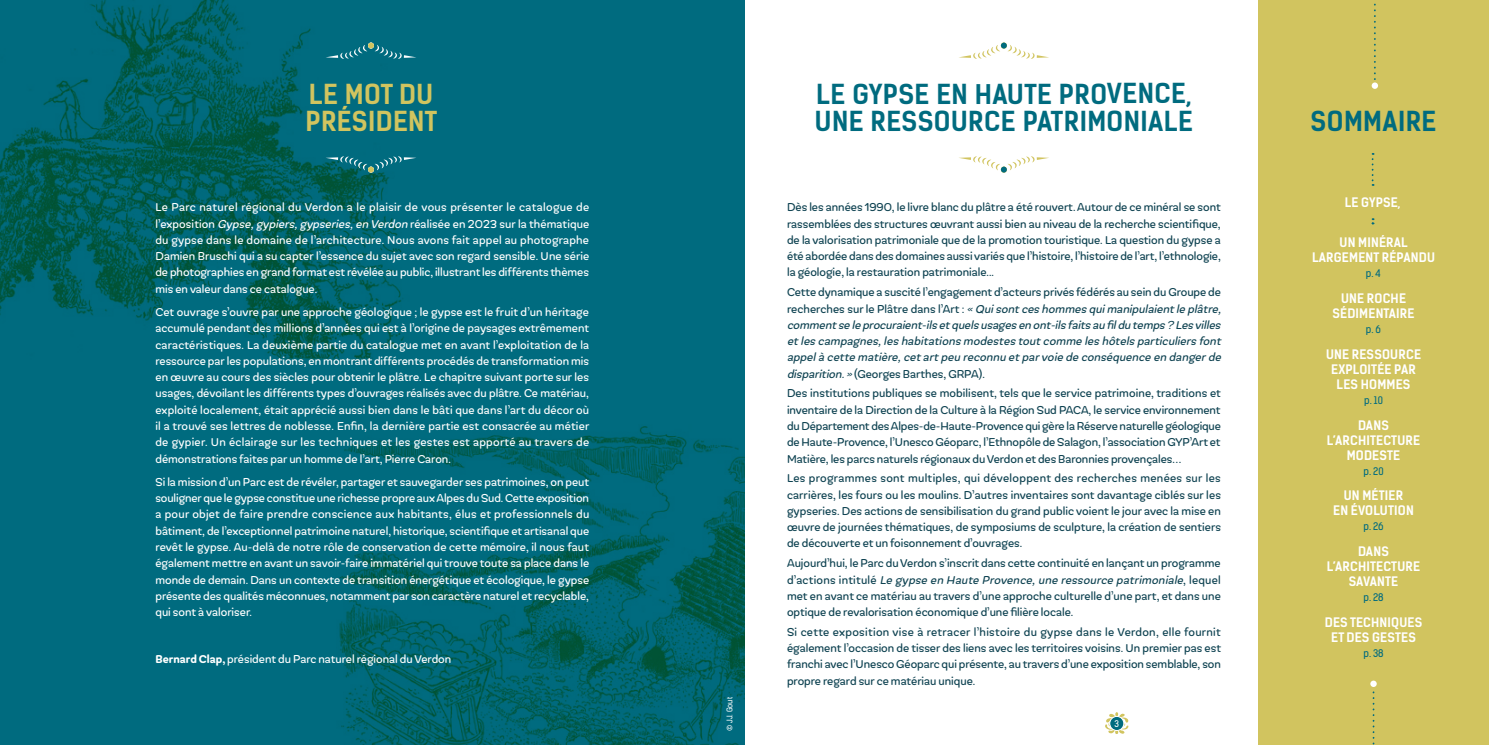
<style>
.page{position:relative;width:1489px;height:745px;background:#fff}
.page>*{position:absolute;margin:0;border:0;box-sizing:border-box;transform-origin:0 0}
.t1{font:700 26.25px/27.5px "Kelson Sans";letter-spacing:.01em;color:#006b7f}
.t2{font:700 26.25px/27.5px "Kelson Sans";letter-spacing:.01em;color:#d1c45f}
.t3{font:700 12.5px/15px "Kelson Sans";letter-spacing:.015em;color:#fff;text-align:center}
.texte{font:11.25px/16.2px "Globa";color:#fff;text-align:justify}
.texte-2{font:11.25px/16.2px "Globa";color:#0e4251;text-align:justify}
.texte-3{font:italic 11.25px/16.2px "Globa";color:#0e4251}
.t4{font:10px "Kelson Sans";color:#006b7f}
.t5{font:8.75px "Kelson Sans";color:#fff}
.t6{font:7.5px "Kelson Sans";color:#fff}
.s1{font-style:italic}
.s2{font-weight:700}
.s3{font-style:normal}
</style>
<div class="page">
<svg style="left:1105px;top:712px;width:23px;height:21px"></svg>
<div style="left:1109px;top:716px;width:14px;height:14px;background:#006b7f;border-radius:50%"></div>
<div style="left:1109px;top:715px;width:15px;height:15px;border:1px solid #fff;border-radius:50%"></div>
<div style="left:0;top:0;width:744px;height:744px;background:#006b7f"></div>
<div style="left:1258px;top:0;width:230px;height:744px;background:#d1c45f"></div>
<img style="left:0;top:0;width:405px;height:359px">
<svg style="left:325px;top:156px;width:91px;height:16px"></svg>
<svg style="left:959px;top:156px;width:90px;height:16px"></svg>
<svg style="left:325px;top:43px;width:91px;height:16px"></svg>
<svg style="left:959px;top:43px;width:90px;height:16px"></svg>
<svg style="left:1374px;top:3px;width:1px;height:77px"></svg>
<svg style="left:1371px;top:153px;width:2px;height:33px"></svg>
<div style="left:1371px;top:82px;width:6px;height:7px;background:#fff;border-radius:50%"></div>
<svg style="left:1370px;top:680px;width:6px;height:65px"></svg>
<img style="left:339px;top:425px;width:405px;height:319px">
<p class="t2" style="left:305px;top:80px;width:133px">LE MOT DU<br>PRÉSIDENT</p>
<p class="t1" style="left:814px;top:80px;width:379px">LE GYPSE EN HAUTE PROVENCE,<br>UNE RESSOURCE PATRIMONIALE</p>
<p class="texte" style="left:155px;top:199px;width:435px">Le Parc naturel régional du Verdon a le plaisir de vous présenter le catalogue de l’exposition <span class="s1">Gypse,gypiers,gypseries,en Verdon</span> réalisée en 2023 sur la thématique du gypse dans le domaine de l’architecture. Nous avons fait appel au photographe Damien Bruschi qui a su capter l’essence du sujet avec son regard sensible. Une série de photographies en grand format est révélée au public, illustrant les différents thèmes mis en valeur dans ce catalogue.</p>
<p class="texte" style="left:155px;top:304px;width:435px">Cet ouvrage s’ouvre par une approche géologique ; le gypse est le fruit d’un héritage accumulé pendant des millions d’années qui est à l’origine de paysages extrêmement caractéristiques. La deuxième partie du catalogue met en avant l’exploitation de la ressource par les populations, en montrant différents procédés de transformation mis en œuvre au cours des siècles pour obtenir le plâtre. Le chapitre suivant porte sur les usages, dévoilant les différents types d’ouvrages réalisés avec du plâtre. Ce matériau, exploité localement, était apprécié aussi bien dans le bâti que dans l’art du décor où il a trouvé ses lettres de noblesse. Enfin, la dernière partie est consacrée au métier de gypier. Un éclairage sur les techniques et les gestes est apporté au travers de démonstrations faites par un homme de l’art, Pierre Caron.</p>
<p class="texte" style="left:155px;top:473px;width:435px">Si la mission d’un Parc est de révéler, partager et sauvegarder ses patrimoines, on peut souligner que le gypse constitue une richesse propre aux Alpes du Sud. Cette exposition a pour objet de faire prendre conscience aux habitants, élus et professionnels du bâtiment, de l’exceptionnel patrimoine naturel, historique, scientifique et artisanal que revêt le gypse. Au-delà de notre rôle de conservation de cette mémoire, il nous faut également mettre en avant un savoir-faire immatériel qui trouve toute sa place dans le monde de demain. Dans un contexte de transition énergétique et écologique, le gypse présente des qualités méconnues, notamment par son caractère naturel et recyclable, qui sont à valoriser.</p>
<p class="texte" style="left:155px;top:650px;width:297px"><span class="s2">Bernard Clap,</span> président du Parc naturel régional du Verdon</p>
<p class="t6" style="left:725px;top:730px;width:35px;rotate:-90deg">© JJ. Gout</p>
<p class="texte-2" style="left:787px;top:199px;width:435px">Dès les années 1990, le livre blanc du plâtre a été rouvert. Autour de ce minéral se sont rassemblées des structures œuvrant aussi bien au niveau de la recherche scientifique, de la valorisation patrimoniale que de la promotion touristique. La question du gypse a été abordée dans des domaines aussi variés que l’histoire, l’histoire de l’art, l’ethnologie, la géologie, la restauration patrimoniale...</p>
<p class="texte-3" style="left:787px;top:284px;width:438px"><span class="s3">Cette dynamique a suscité l’engagement d’acteurs privés fédérés au sein du Groupe de re c h e rc h e s s u r l e P l ât re d a n s l ’A rt :</span> « Quisontces hommes quimanipulaientle plâtre, commentse le procuraient-ils etquels usages en ont-ils faits au fildu temps ? Les villes etles campagnes,les habitations modestes toutcomme les hôtels particuliers font appelà cette matière,cetartpeu reconnu etparvoie de conséquence en dangerde disparition.» <span class="s3">(Georges Barthes, GRPA).</span></p>
<p class="texte-2" style="left:787px;top:385px;width:435px">Des institutions publiques se mobilisent, tels que le service patrimoine, traditions et inventaire de la Direction de la Culture à la Région Sud PACA, le service environnement du Département des Alpes-de-Haute-Provence qui gère la Réserve naturelle géologique de Haute-Provence, l’Unesco Géoparc, l’Ethnopôle de Salagon, l’association GYP’Art et Matière, les parcs naturels régionaux du Verdon et des Baronnies provençales…</p>
<p class="texte-2" style="left:787px;top:470px;width:435px">Les programmes sont multiples, qui développent des recherches menées sur les carrières, les fours ou les moulins. D’autres inventaires sont davantage ciblés sur les gypseries. Des actions de sensibilisation du grand public voient le jour avec la mise en œuvre de journées thématiques, de symposiums de sculpture, la création de sentiers de découverte et un foisonnement d’ouvrages.</p>
<p class="texte-2" style="left:787px;top:555px;width:435px">Aujourd’hui, le Parc du Verdon s’inscrit dans cette continuité en lançant un programme d ’ a c t i o n s i n t i t u l é <span class="s1">Le gypse en Haute Provence,une ressource patrimoniale</span>, l e q u e l met en avant ce matériau au travers d’une approche culturelle d’une part, et dans une optique de revalorisation économique d’une filière locale.</p>
<p class="texte-2" style="left:787px;top:623px;width:435px">Si cette exposition vise à retracer l’histoire du gypse dans le Verdon, elle fournit également l’occasion de tisser des liens avec les territoires voisins. Un premier pas est franchi avec l’Unesco Géoparc qui présente, au travers d’une exposition semblable, son propre regard sur ce matériau unique.</p>
<p class="t5" style="left:1114px;top:717px;width:6px">3</p>
<p class="t1" style="left:1310px;top:107px;width:127px">SOMMAIRE</p>
<p class="t3" style="left:1344px;top:195px;width:57px">LE GYPSE,</p>
<p class="t3" style="left:1311px;top:235px;width:124px">UN MINÉRAL<br>LARGEMENT RÉPANDU</p>
<p class="t4" style="left:1365px;top:267px;width:17px">p. 4</p>
<p class="t3" style="left:1332px;top:291px;width:84px">UNE ROCHE<br>SÉDIMENTAIRE</p>
<p class="t4" style="left:1365px;top:323px;width:17px">p. 6</p>
<p class="t3" style="left:1325px;top:346px;width:96px">UNE RESSOURCE<br>EXPLOITÉE PAR<br>LES HOMMES</p>
<p class="t4" style="left:1364px;top:393px;width:20px">p. 10</p>
<p class="t3" style="left:1326px;top:417px;width:95px">DANS<br>L’ARCHITECTURE<br>MODESTE</p>
<p class="t4" style="left:1363px;top:464px;width:21px">p. 20</p>
<p class="t3" style="left:1333px;top:488px;width:82px">UN MÉTIER<br>EN ÉVOLUTION</p>
<p class="t4" style="left:1363px;top:520px;width:22px">p. 26</p>
<p class="t3" style="left:1326px;top:543px;width:95px">DANS<br>L’ARCHITECTURE<br>SAVANTE</p>
<p class="t4" style="left:1363px;top:590px;width:22px">p. 28</p>
<p class="t3" style="left:1324px;top:614px;width:99px">DES TECHNIQUES<br>ET DES GESTES</p>
<p class="t4" style="left:1363px;top:646px;width:22px">p. 38</p>
</div>
